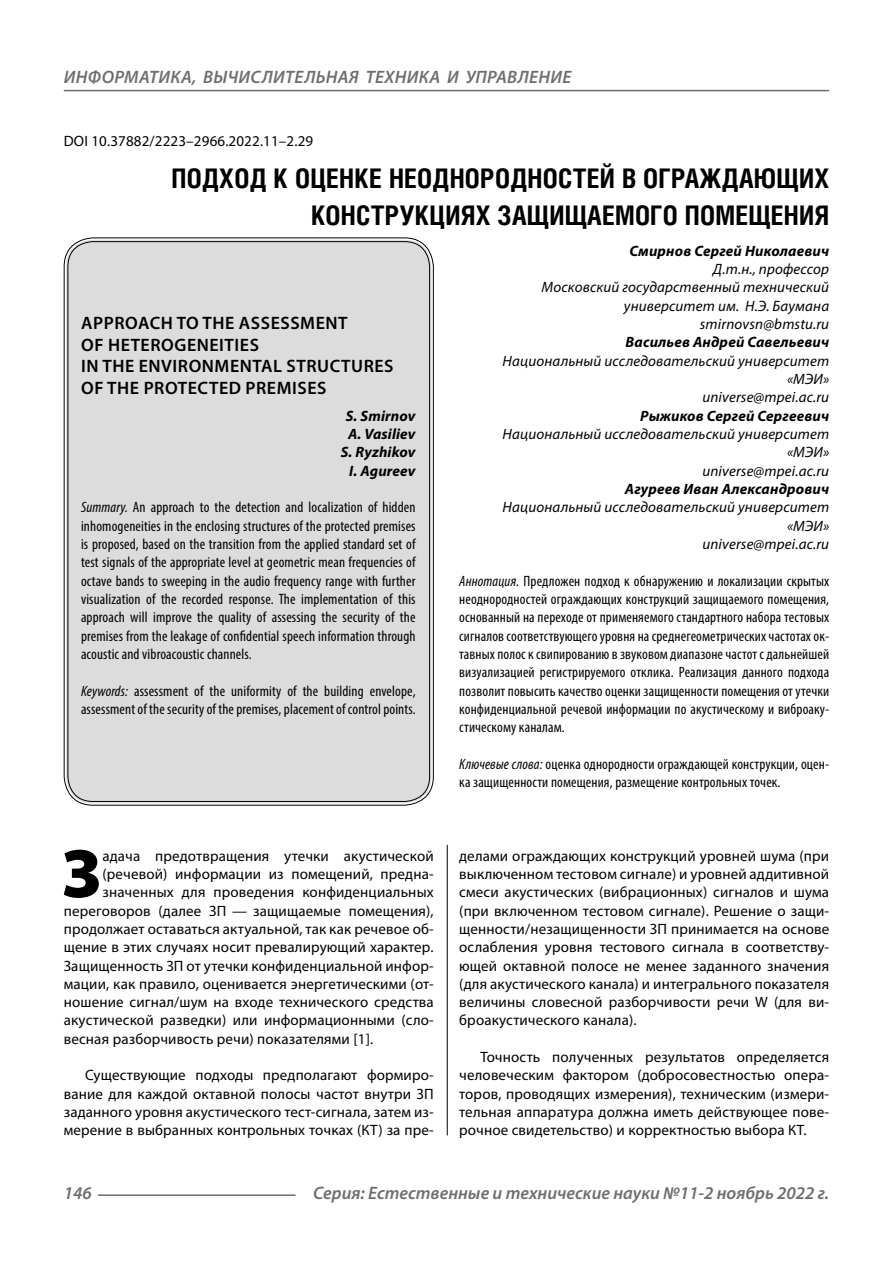
<style>
.page{position:relative;width:893px;height:1263px;background:#fff}
.page>*{position:absolute;margin:0;border:0;box-sizing:border-box;transform-origin:0 0}
.Bukvica{font:900 69.3px "Myriad Pro";color:#000}
.Header{font:700 27px/37.5px "Helios Cond C";letter-spacing:.01em;color:#000;text-align:right}
.t1{font:italic 600 18px "Myriad Pro";color:#6e6e6e}
.Header-eng{font:600 18px/21.6px "Myriad Pro";letter-spacing:.03em;color:#000}
.Normal{font:15px/18.3px "Myriad Pro";letter-spacing:.01em;color:#000;text-align:justify}
.Annotation-eng{font:condensed 15px/18.3px "Myriad Pro";letter-spacing:.01em;color:#000;text-align:justify}
.Annotation-rus{font:condensed 15px/18.3px "Myriad Pro";letter-spacing:.01em;color:#000;text-align:justify}
.Bukvica-2{font:15px "Myriad Pro";letter-spacing:.01em;color:#000}
.Author-doc{font:italic 15px/18.3px "Myriad Pro";letter-spacing:.01em;color:#000;text-align:right}
.Author{font:italic 700 15px "Myriad Pro";letter-spacing:.01em;color:#000}
.Author-email{font:italic 15px "Myriad Pro";letter-spacing:.01em;color:#000}
.Author-eng{font:italic 700 15px "Myriad Pro";letter-spacing:.01em;color:#000}
.DOI{font:15px "Myriad Pro";letter-spacing:.01em;color:#000}
.s1{font-style:italic}
</style>
<div class="page">
<hr style="left:447px;top:824px;width:1px;height:311px;background:#000">
<div style="left:43px;top:824px;width:786px;height:21px;background:#fff"></div>
<div style="left:66px;top:240px;width:365px;height:563px;background:#dcdcdc;border-radius:27px"></div>
<hr style="left:98px;top:1194px;width:198px;height:2px;background:#6e6e6e">
<hr style="left:64px;top:90px;width:765px;height:1px;background:#6e6e6e">
<p class="t1" style="left:64px;top:66px;width:25px">Информатика</p>
<p class="t1" style="left:192px;top:66px;width:48px">, вычислител</p>
<p class="t1" style="left:316px;top:66px;width:23px">ьная</p>
<p class="t1" style="left:366px;top:66px;width:12px">техника</p>
<p class="t1" style="left:447px;top:66px;width:41px">и управление</p>
<p class="DOI" style="left:64px;top:132px;width:251px">DOI 10.37882/2223–2966.2022.11–2.29</p>
<p class="Header" style="left:172px;top:159px;width:659px">ПОДХОД К ОЦЕНКЕ НЕОДНОРОДНОСТЕЙ В ОГРАЖДАЮЩИХ<br>КОНСТРУКЦИЯХ ЗАЩИЩАЕМОГО ПОМЕЩЕНИЯ</p>
<p class="Author" style="left:629px;top:241px;width:201px">Смирнов Сергей Николаевич</p>
<p class="Author-doc" style="left:713px;top:260px;width:117px">Д.т.н., профессор</p>
<p class="Author-doc" style="left:541px;top:278px;width:289px">Московский государственный технический университет им. Н.Э. Баумана</p>
<p class="Author-email" style="left:700px;top:315px;width:131px">smirnovsn@bmstu.ru</p>
<p class="Author" style="left:626px;top:333px;width:205px">Васильев Андрей Савельевич</p>
<p class="Author-doc" style="left:502px;top:351px;width:328px">Национальный исследовательский университет «МЭИ»</p>
<p class="Author-email" style="left:702px;top:388px;width:128px">universe@mpei.ac.ru</p>
<p class="Author" style="left:640px;top:406px;width:190px">Рыжиков Сергей Сергеевич</p>
<p class="Author-doc" style="left:502px;top:425px;width:328px">Национальный исследовательский университет «МЭИ»</p>
<p class="Author-email" style="left:702px;top:461px;width:128px">universe@mpei.ac.ru</p>
<p class="Author" style="left:625px;top:479px;width:206px">Агуреев Иван Александрович</p>
<p class="Author-doc" style="left:502px;top:498px;width:328px">Национальный исследовательский университет «МЭИ»</p>
<p class="Author-email" style="left:702px;top:535px;width:128px">universe@mpei.ac.ru</p>
<p class="Annotation-rus" style="left:459px;top:571px;width:371px"><span class="s1">Аннотация.</span> Предложен подход к обнаружению и локализации скрытых неоднородностей ограждающих конструкций защищаемого помещения, основанный на переходе от применяемого стандартного набора тестовых сигналов соответствующего уровня на среднегеометрических частотах ок&shy;тавных полос к свипированию в звуковом диапазоне частот с дальнейшей визуализацией регистрируемого отклика. Реализация данного подхода позволит повысить качество оценки защищенности помещения от утечки конфиденциальной речевой информации по акустическому и виброаку&shy;стическому каналам.</p>
<p class="Annotation-rus" style="left:459px;top:755px;width:371px"><span class="s1">Ключевые слова:</span> оценка однородности ограждающей конструкции, оцен&shy;ка защищенности помещения, размещение контрольных точек.</p>
<p class="Header-eng" style="left:81px;top:312px;width:314px">APPROACH TO THE ASSESSMENT<br>OF HETEROGENEITIES<br>IN THE ENVIRONMENTAL STRUCTURES<br>OF THE PROTECTED PREMISES</p>
<p class="Author-eng" style="left:346px;top:406px;width:71px">S. Smirnov</p>
<p class="Author-eng" style="left:348px;top:424px;width:69px">A. Vasiliev</p>
<p class="Author-eng" style="left:341px;top:443px;width:76px">S. Ryzhikov</p>
<p class="Author-eng" style="left:349px;top:461px;width:68px">I. Agureev</p>
<p class="Annotation-eng" style="left:81px;top:498px;width:336px"><span class="s1">Summary.</span> An approach to the detection and localization of hidden inhomogeneities in the enclosing structures of the protected premises is proposed, based on the transition from the applied standard set of test signals of the appropriate level at geometric mean frequencies of octave bands to sweeping in the audio frequency range with further visualization of the recorded response. The implementation of this approach will improve the quality of assessing the security of the premises from the leakage of confidential speech information through acoustic and vibroacoustic channels.</p>
<p class="Annotation-eng" style="left:81px;top:681px;width:336px"><span class="s1">Keywords:</span> assessment of the uniformity of the building envelope, assessment of the security of the premises, placement of control points.</p>
<p class="Bukvica" style="left:62px;top:827px;width:41px">З</p>
<p class="Bukvica-2" style="left:102px;top:846px;width:333px">адача предотвращения утечки акустической</p>
<p class="Bukvica-2" style="left:102px;top:864px;width:333px">(речевой) информации из помещений, предна-</p>
<p class="Bukvica-2" style="left:102px;top:883px;width:333px">значенных для проведения конфиденциальных</p>
<p class="Bukvica-2" style="left:64px;top:901px;width:371px">переговоров (далее ЗП — защищаемые помещения),</p>
<p class="Bukvica-2" style="left:64px;top:919px;width:371px">продолжает оставаться актуальной, так как речевое об-</p>
<p class="Bukvica-2" style="left:64px;top:938px;width:371px">щение в этих случаях носит превалирующий характер.</p>
<p class="Bukvica-2" style="left:64px;top:956px;width:371px">Защищенность ЗП от утечки конфиденциальной инфор-</p>
<p class="Bukvica-2" style="left:64px;top:974px;width:371px">мации, как правило, оценивается энергетическими (от-</p>
<p class="Bukvica-2" style="left:64px;top:993px;width:371px">ношение сигнал/шум на входе технического средства</p>
<p class="Bukvica-2" style="left:64px;top:1011px;width:371px">акустической разведки) или информационными (сло-</p>
<p class="Bukvica-2" style="left:64px;top:1029px;width:311px">весная разборчивость речи) показателями [1].</p>
<p class="Normal" style="left:64px;top:1066px;width:371px;text-indent:21px">Существующие подходы предполагают формиро&shy;вание для каждой октавной полосы частот внутри ЗП заданного уровня акустического тест-сигнала, затем из&shy;мерение в выбранных контрольных точках (КТ) за пре-</p>
<p class="Normal" style="left:459px;top:846px;width:371px">делами ограждающих конструкций уровней шума (при выключенном тестовом сигнале) и уровней аддитивной смеси акустических (вибрационных) сигналов и шума (при включенном тестовом сигнале). Решение о защи&shy;щенности/незащищенности ЗП принимается на основе ослабления уровня тестового сигнала в соответству&shy;ющей октавной полосе не менее заданного значения (для акустического канала) и интегрального показателя величины словесной разборчивости речи W (для ви&shy;броакустического канала).</p>
<p class="Normal" style="left:459px;top:1048px;width:371px;text-indent:21px">Точность полученных результатов определяется человеческим фактором (добросовестностью опера&shy;торов, проводящих измерения), техническим (измери&shy;тельная аппаратура должна иметь действующее пове&shy;рочное свидетельство) и корректностью выбора КТ.</p>
<p class="t1" style="left:64px;top:1182px;width:30px">146</p>
<p class="t1" style="left:313px;top:1182px;width:518px">Серия: Естественные и технические науки №11-2 ноябрь 2022 г.</p>
</div>
